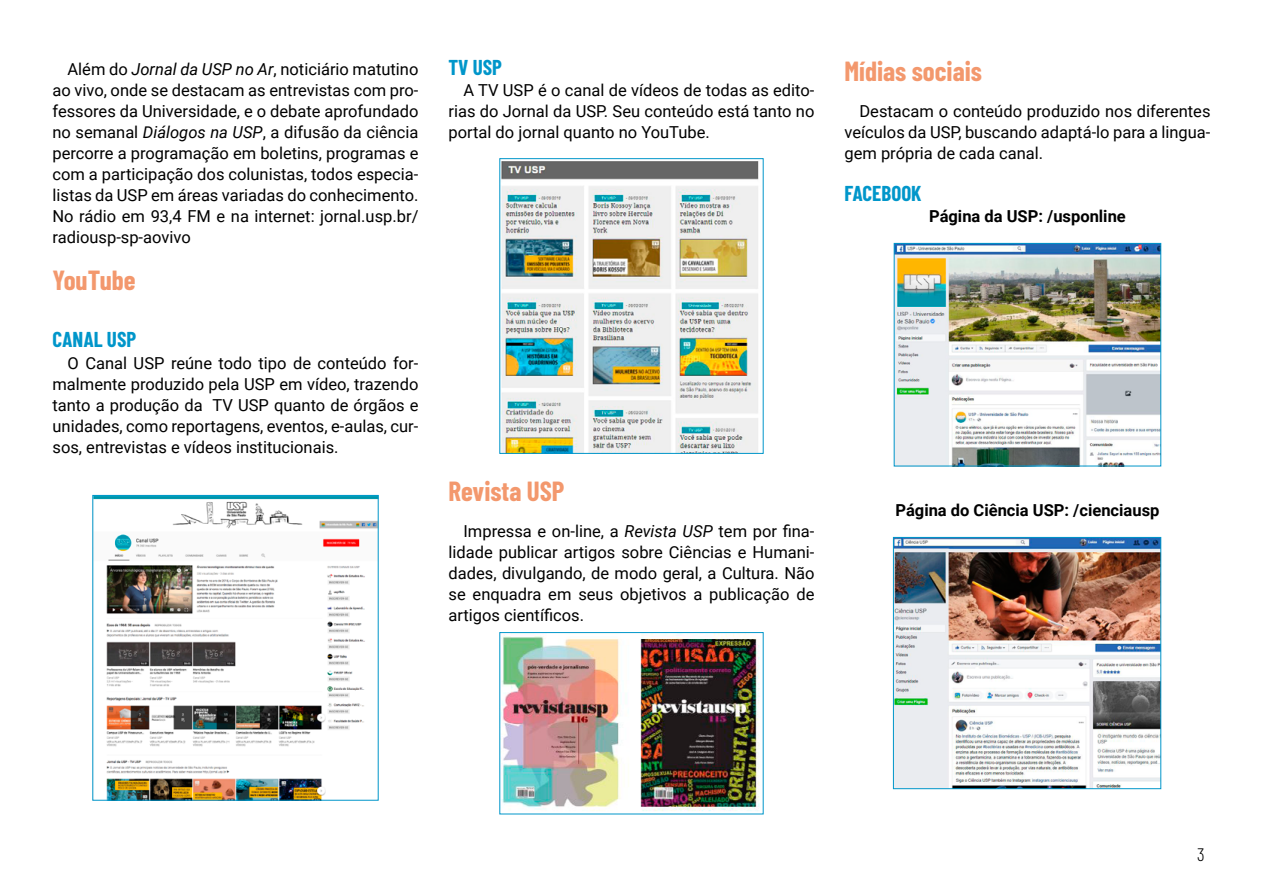
<style>
.page{position:relative;width:1263px;height:893px;background:#fff}
.page>*{position:absolute;margin:0;border:0;box-sizing:border-box;transform-origin:0 0}
.t1{font:700 27px "Barlow Condensed";color:#f3986d}
.t2{font:700 21px "Barlow Condensed";color:#0096ca}
.t3{font:300 18px "Barlow Condensed";color:#000}
.t4{font:16.5px/21px "Roboto";color:#000;text-align:justify}
.t5{font:700 16.5px "Roboto";color:#000}
.s1{font-style:italic}
</style>
<div class="page">
<img style="left:896px;top:245px;width:263px;height:219px">
<div style="left:894px;top:243px;width:267px;height:223px;border:1px solid #0096ca"></div>
<img style="left:501px;top:634px;width:259px;height:177px">
<img style="left:501px;top:161px;width:258px;height:291px">
<div style="left:499px;top:158px;width:264px;height:296px;border:1px solid #0096ca"></div>
<img style="left:895px;top:539px;width:264px;height:248px">
<div style="left:893px;top:537px;width:268px;height:252px;border:1px solid #0096ca"></div>
<img style="left:94px;top:497px;width:283px;height:302px">
<div style="left:92px;top:495px;width:287px;height:306px;border:1px solid #0096ca"></div>
<p class="t4" style="left:52px;top:58px;width:367px;text-indent:15px">Além do <span class="s1">Jornal da USP no Ar</span>, noticiário matutino ao vivo, onde se destacam as entrevistas com pro&shy;fessores da Universidade, e o debate aprofundado no semanal <span class="s1">Diálogos na USP</span>, a difusão da ciência percorre a programação em boletins, programas e com a participação dos colunistas, todos especia&shy;listas da USP em áreas variadas do conhecimento.<br>No rádio em 93,4 FM e na internet: jornal.usp.br/ radiousp-sp-aovivo</p>
<h1 class="t1" style="left:52px;top:264px;width:85px">YouTube</h1>
<p class="t2" style="left:52px;top:327px;width:85px">CANAL USP</p>
<p class="t4" style="left:53px;top:352px;width:367px;text-indent:15px">O Canal USP reúne todo tipo de conteúdo for&shy;malmente produzido pela USP em vídeo, trazendo tanto a produção da TV USP quanto de órgãos e unidades, como reportagens, eventos, e-aulas, cur&shy;sos, entrevistas e vídeos institucionais.</p>
<p class="t2" style="left:448px;top:54px;width:55px">TV USP</p>
<p class="t4" style="left:448px;top:79px;width:367px;text-indent:15px">A TV USP é o canal de vídeos de todas as edito&shy;rias do Jornal da USP. Seu conteúdo está tanto no portal do jornal quanto no YouTube.</p>
<h1 class="t1" style="left:844px;top:55px;width:139px">Mídias sociais</h1>
<p class="t4" style="left:844px;top:100px;width:367px;text-indent:15px">Destacam o conteúdo produzido nos diferentes veículos da USP, buscando adaptá-lo para a lingua&shy;gem própria de cada canal.</p>
<p class="t2" style="left:844px;top:180px;width:79px">FACEBOOK</p>
<p class="t5" style="left:929px;top:205px;width:198px">Página da USP: /usponline</p>
<h1 class="t1" style="left:448px;top:475px;width:117px">Revista USP</h1>
<p class="t4" style="left:448px;top:520px;width:367px;text-indent:15px">Impressa e on-line, a <span class="s1">Revista USP</span> tem por fina&shy;lidade publicar artigos sobre Ciências e Humani&shy;dades, divulgando, de modo geral, a Cultura. Não se enquadra em seus objetivos a publicação de artigos científicos.</p>
<p class="t5" style="left:895px;top:499px;width:265px">Página do Ciência USP: /cienciausp</p>
<p class="t3" style="left:1197px;top:844px;width:9px">3</p>
</div>
